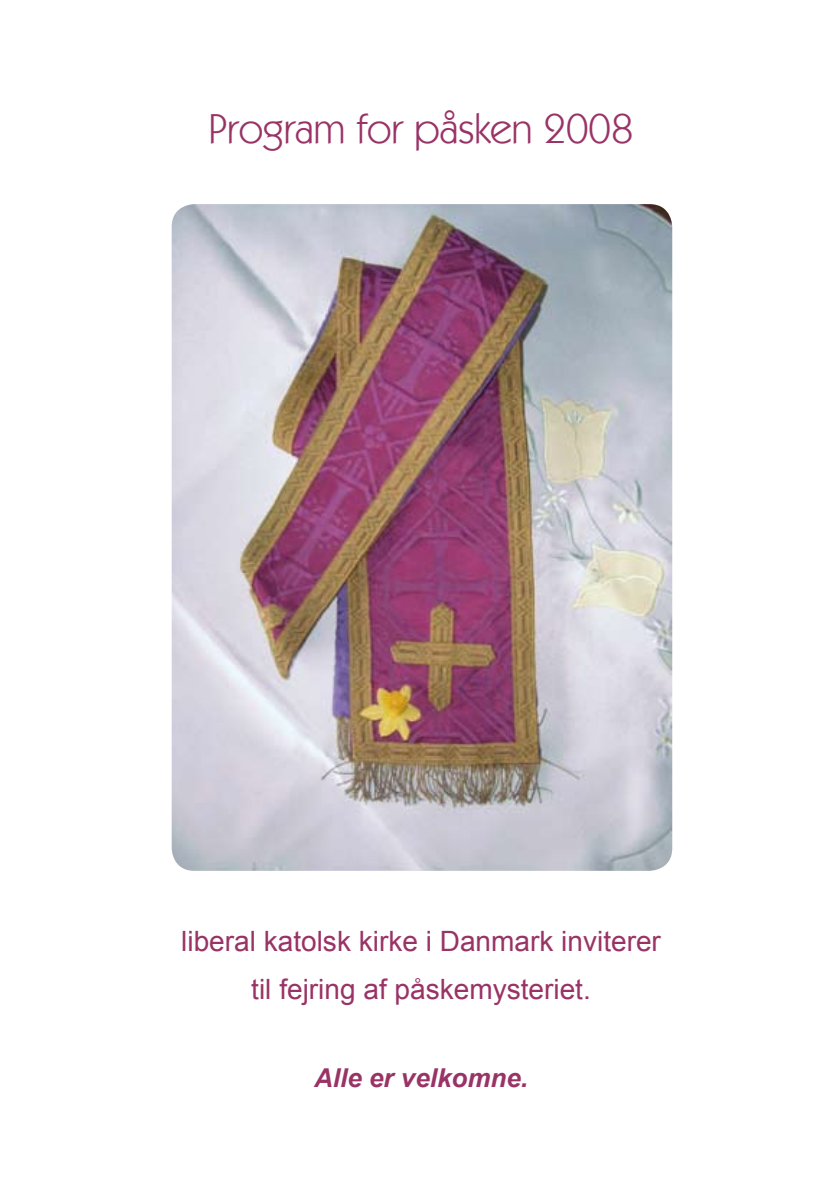
<style>
.page{position:relative;width:840px;height:1185px;background:#fff}
.page>*{position:absolute;margin:0;border:0;box-sizing:border-box;transform-origin:0 0}
.t1{font:42px "Kabel IT Cby BT";color:#936}
.t2{font:28px/47.8px "Arial";color:#936;text-align:center}
.t3{font:italic 700 26px "Arial";color:#936}
</style>
<div class="page">
<img style="left:171px;top:204px;width:501px;height:667px">
<h1 class="t1" style="left:208px;top:103px;width:426px">Program for påsken 2008</h1>
<p class="t2" style="left:181px;top:917px;width:481px">liberal katolsk kirke i Danmark inviterer til fejring af påskemysteriet.</p>
<p class="t3" style="left:314px;top:1061px;width:215px">Alle er velkomne.</p>
</div>
